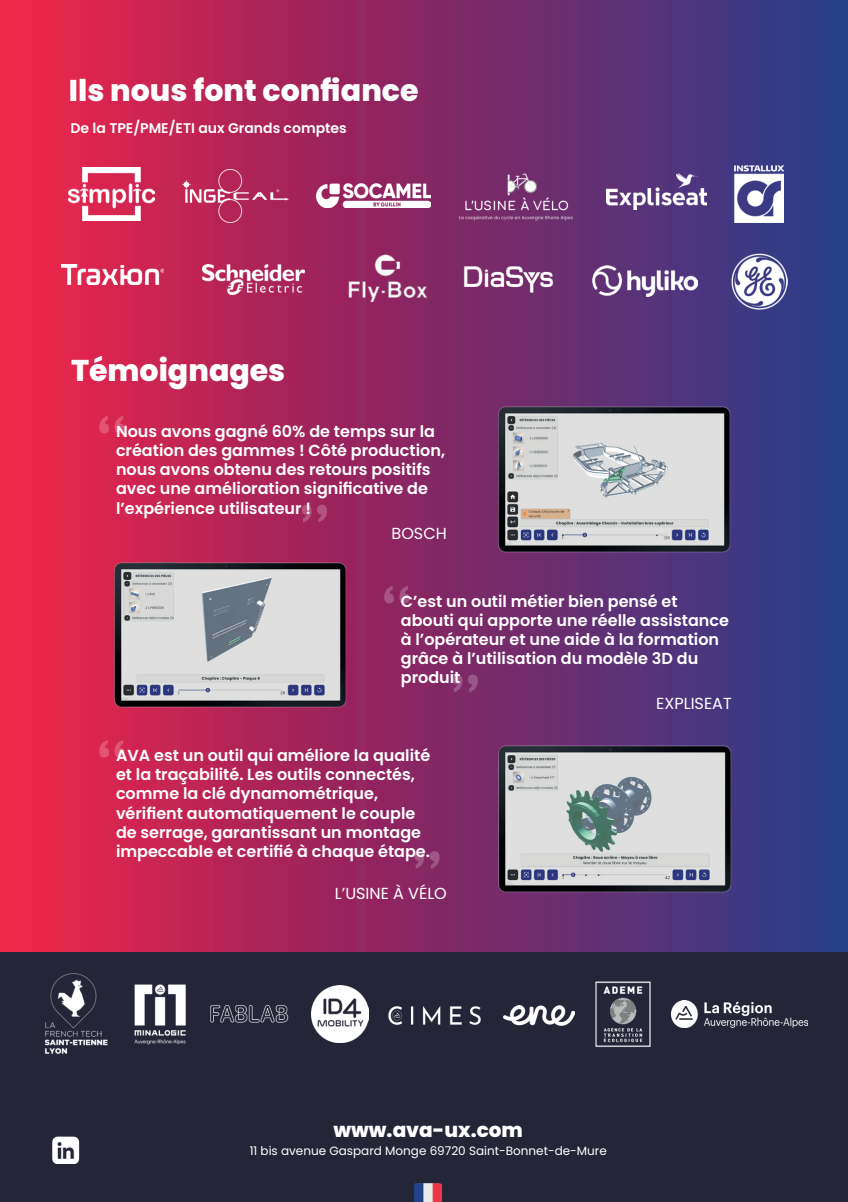
<style>
.page{position:relative;width:848px;height:1202px;background:#fff}
.page>*{position:absolute;margin:0;border:0;box-sizing:border-box;transform-origin:0 0}
.t1{font:800 30px "Poppins";color:#fff}
.t2{font:800 20px "Poppins";color:#fff}
.t3{font:600 16px/19.2px "Poppins";color:#fff}
.t4{font:16px "Poppins";color:#fff}
.t5{font:600 14px "Poppins";color:#fff}
.t6{font:12px "Poppins";color:#fff}
</style>
<div class="page">
<div style="left:0;top:0;width:848px;height:1192px;background:linear-gradient(to right,#ee1f44,#253989)"></div>
<img style="left:459px;top:263px;width:99px;height:31px">
<div style="left:0;top:952px;width:848px;height:250px;background:#252538"></div>
<img style="left:415px;top:1183px;width:27px;height:19px">
<img style="left:735px;top:165px;width:49px;height:57px">
<img style="left:202px;top:264px;width:102px;height:31px">
<img style="left:68px;top:168px;width:86px;height:52px">
<svg style="left:99px;top:416px;width:25px;height:17px"></svg>
<svg style="left:302px;top:505px;width:25px;height:17px"></svg>
<img style="left:62px;top:264px;width:102px;height:21px">
<img style="left:459px;top:167px;width:119px;height:58px">
<img style="left:182px;top:169px;width:106px;height:53px">
<img style="left:316px;top:184px;width:114px;height:24px">
<img style="left:731px;top:253px;width:56px;height:57px">
<img style="left:99px;top:556px;width:261px;height:157px">
<img style="left:44px;top:973px;width:64px;height:81px">
<img style="left:134px;top:984px;width:52px;height:61px">
<img style="left:210px;top:1005px;width:79px;height:18px">
<img style="left:671px;top:1001px;width:136px;height:26px">
<img style="left:52px;top:1136px;width:28px;height:28px">
<img style="left:595px;top:981px;width:56px;height:66px">
<img style="left:606px;top:173px;width:100px;height:37px">
<img style="left:484px;top:401px;width:261px;height:156px">
<svg style="left:384px;top:586px;width:25px;height:17px"></svg>
<svg style="left:452px;top:675px;width:26px;height:17px"></svg>
<svg style="left:99px;top:740px;width:25px;height:18px"></svg>
<svg style="left:414px;top:851px;width:25px;height:18px"></svg>
<img style="left:483px;top:740px;width:262px;height:157px">
<img style="left:592px;top:265px;width:105px;height:31px">
<img style="left:339px;top:247px;width:95px;height:63px">
<img style="left:311px;top:985px;width:57px;height:57px">
<img style="left:504px;top:1005px;width:70px;height:21px">
<img style="left:388px;top:1006px;width:93px;height:19px">
<h1 class="t1" style="left:69px;top:73px;width:351px">Ils nous font confiance</h1>
<p class="t5" style="left:71px;top:119px;width:278px">De la TPE/PME/ETI aux Grands comptes</p>
<h1 class="t1" style="left:71px;top:353px;width:216px">Témoignages</h1>
<p class="t3" style="left:116px;top:422px;width:330px">Nous avons gagné 60% de temps sur la création des gammes ! Côté production, nous avons obtenu des retours positifs avec une amélioration significative de l’expérience utilisateur !</p>
<p class="t4" style="left:391px;top:524px;width:57px">BOSCH</p>
<p class="t3" style="left:401px;top:591px;width:329px">C’est un outil métier bien pensé et abouti qui apporte une réelle assistance à l’opérateur et une aide à la formation grâce à l’utilisation du modèle 3D du produit</p>
<p class="t4" style="left:656px;top:694px;width:77px">EXPLISEAT</p>
<p class="t3" style="left:116px;top:746px;width:316px">AVA est un outil qui améliore la qualité et la traçabilité. Les outils connectés, comme la clé dynamométrique, vérifient automatiquement le couple de serrage, garantissant un montage impeccable et certifié à chaque étape.</p>
<p class="t4" style="left:335px;top:884px;width:113px">L’USINE À VÉLO</p>
<p class="t2" style="left:333px;top:1118px;width:191px">www.ava-ux.com</p>
<p class="t6" style="left:250px;top:1144px;width:358px">11 bis avenue Gaspard Monge 69720 Saint-Bonnet-de-Mure</p>
</div>
